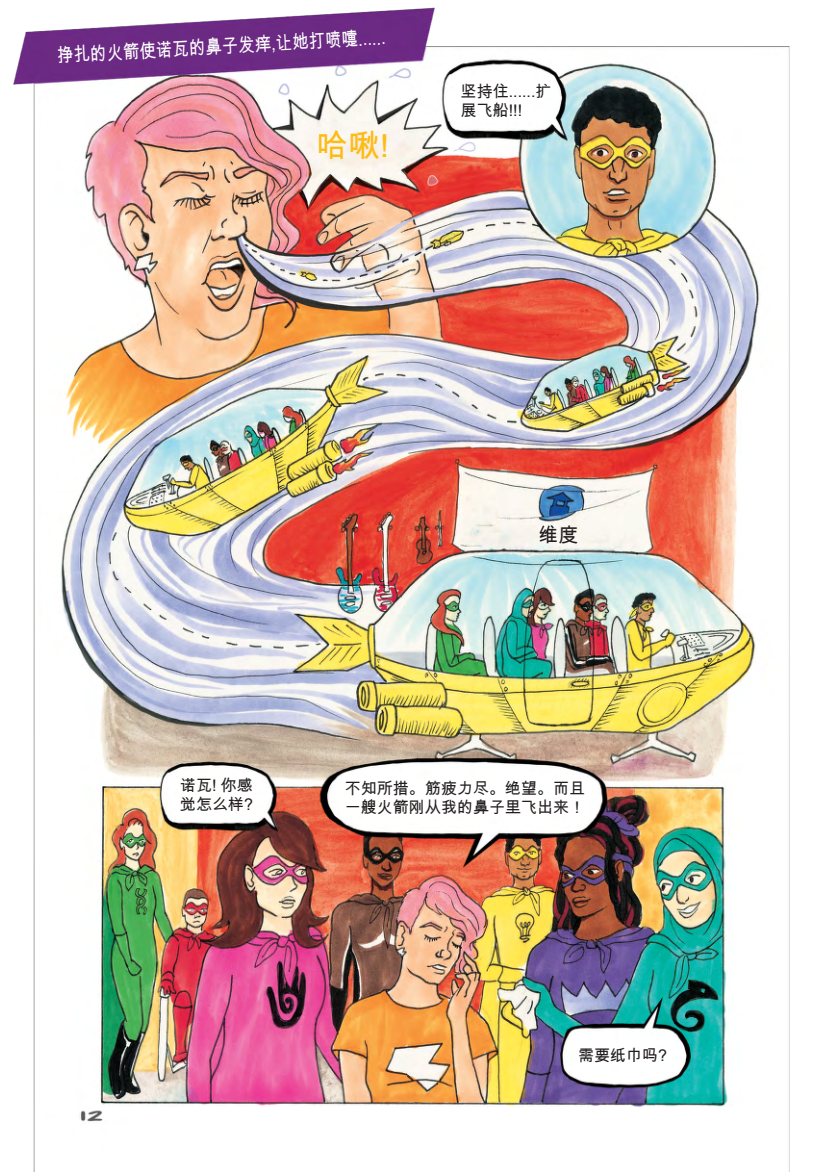
<style>
.page{position:relative;width:815px;height:1172px;background:#fff}
.page>*{position:absolute;margin:0;border:0;box-sizing:border-box;transform-origin:0 0}
.t1{font:31.7px "Arial Unicode MS";color:#fdbc13}
.t2{font:19.9px "Arial Unicode MS";color:#231f20}
.t3{font:19.1px "Arial Unicode MS";color:#fff;scale:.86 1}
.t4{font:16px/19.2px "Arial Unicode MS";color:#231f20}
</style>
<div class="page">
<img style="left:13px;top:7px;width:777px;height:1164px">
<p class="t3" style="left:57px;top:41px;width:383px;rotate:-3deg">挣扎的火箭使诺瓦的鼻子发痒,让她打喷嚏......</p>
<h1 class="t1" style="left:316px;top:123px;width:74px">哈啾!</h1>
<p class="t4" style="left:460px;top:81px;width:92px">坚持住......扩展飞船!!!</p>
<p class="t2" style="left:538px;top:520px;width:41px">维度</p>
<p class="t4" style="left:180px;top:775px;width:74px">诺瓦! 你感觉怎么样?</p>
<p class="t4" style="left:345px;top:778px;width:241px">不知所措。筋疲力尽。绝望。而且一艘火箭刚从我的鼻子里飞出来！</p>
<p class="t4" style="left:577px;top:1045px;width:90px">需要纸巾吗?</p>
</div>
